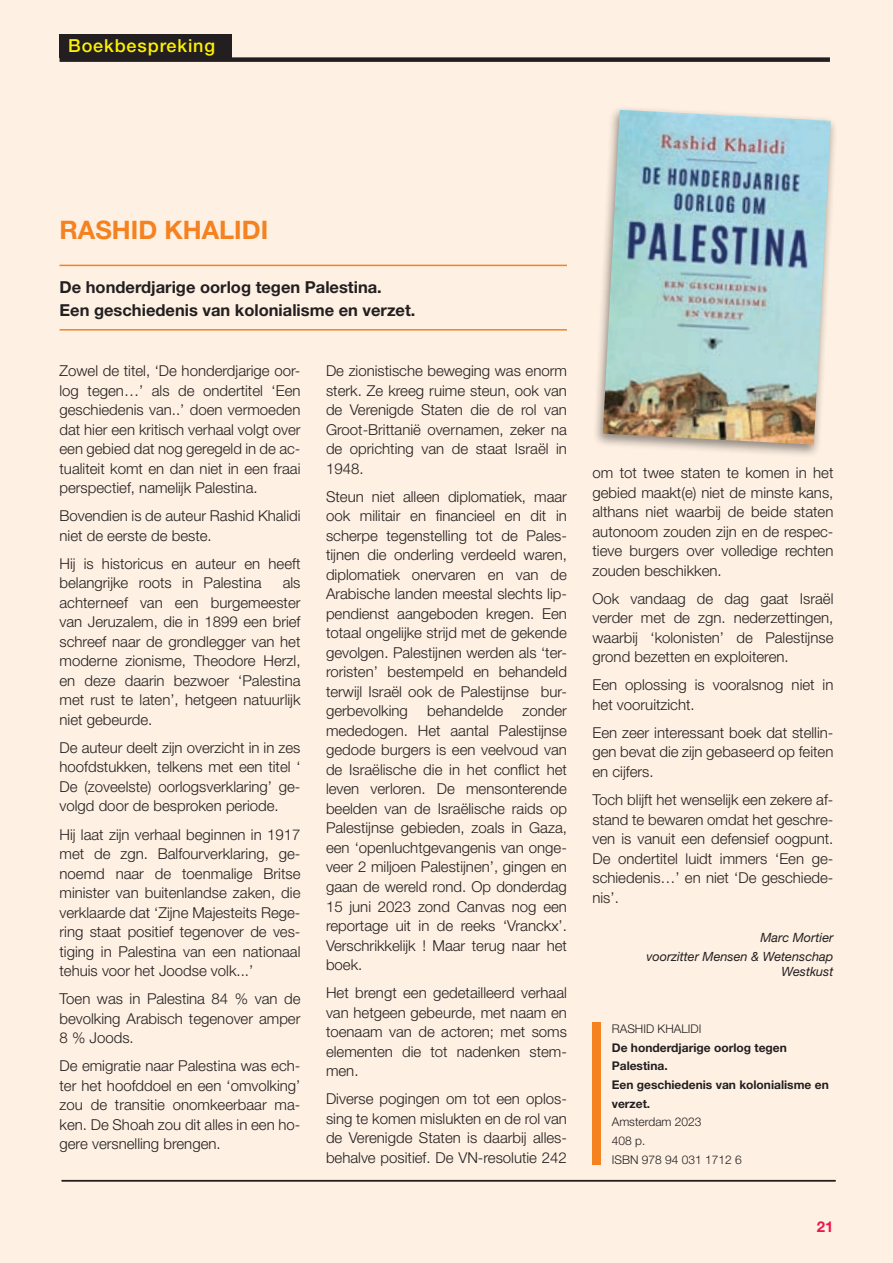
<style>
.page{position:relative;width:893px;height:1263px;background:#fef0e2}
.page>*{position:absolute;margin:0;border:0;box-sizing:border-box;transform-origin:0 0}
.Titel_24pt_Helv_Bold{font:700 25.5px "Helvetica Neue LT Std";color:#f58220}
.t1{font:500 18px "Helvetica Neue LT Std";letter-spacing:.05em;color:#fff101}
.Inleiding_14pt_Helv{font:700 16.5px "Helvetica Neue LT Std";color:#231f20}
.t2{font:300 15px/19.5px "Helvetica Neue LT Std";color:#231f20;text-align:justify}
.t3{font:700 15px "Helvetica Neue LT Std";color:#ed164b}
.t4{font:italic 12.75px/15.3px "Helvetica Neue LT Std";color:#231f20;text-align:right}
.t5{font:700 12px/18.6px "Helvetica Neue LT Std";color:#231f20}
.t6{font:300 12px "Helvetica Neue LT Std";color:#231f20}
</style>
<div class="page">
<hr style="left:60px;top:265px;width:507px;height:1px;background:#f58220">
<hr style="left:60px;top:329px;width:507px;height:2px;background:#f58220">
<div style="left:592px;top:105px;width:246px;height:352px;background:#231f20;opacity:.5"></div>
<img style="left:603px;top:110px;width:228px;height:335px">
<div style="left:592px;top:1022px;width:9px;height:143px;background:#f58220"></div>
<hr style="left:62px;top:1180px;width:774px;height:1px;background:#231f20">
<div style="left:60px;top:57px;width:770px;height:5px;background:#231f20"></div>
<div style="left:60px;top:34px;width:172px;height:23px;background:#231f20"></div>
<p class="t1" style="left:68px;top:35px;width:149px">Boekbespreking</p>
<p class="Titel_24pt_Helv_Bold" style="left:60px;top:214px;width:210px">RASHID KHALIDI</p>
<p class="Inleiding_14pt_Helv" style="left:60px;top:277px;width:324px">De honderdjarige oorlog tegen Palestina.</p>
<p class="Inleiding_14pt_Helv" style="left:60px;top:299px;width:357px">Een geschiedenis van kolonialisme en verzet.</p>
<p class="t2" style="left:60px;top:361px;width:242px">Zowel de titel, ‘De honderdjarige oor&shy;log tegen…’ als de ondertitel ‘Een geschiedenis van..’ doen vermoeden dat hier een kritisch verhaal volgt over een gebied dat nog geregeld in de ac&shy;tualiteit komt en dan niet in een fraai perspectief, namelijk Palestina.</p>
<p class="t2" style="left:60px;top:506px;width:242px">Bovendien is de auteur Rashid Khalidi niet de eerste de beste.</p>
<p class="t2" style="left:60px;top:553px;width:242px">Hij is historicus en auteur en heeft belangrijke roots in Palestina</p>
<p class="t2" style="left:60px;top:573px;width:242px;text-indent:223px">als achterneef van een burgemeester van Jeruzalem, die in 1899 een brief schreef naar de grondlegger van het moderne zionisme, Theodore Herzl, en deze daarin bezwoer ‘Palestina met rust te laten’, hetgeen natuurlijk niet gebeurde.</p>
<p class="t2" style="left:60px;top:737px;width:242px">De auteur deelt zijn overzicht in in zes hoofdstukken, telkens met een titel ‘ De (zoveelste) oorlogsverklaring’ ge&shy;volgd door de besproken periode.</p>
<p class="t2" style="left:60px;top:824px;width:242px">Hij laat zijn verhaal beginnen in 1917 met de zgn. Balfourverklaring, ge&shy;noemd naar de toenmalige Britse minister van buitenlandse zaken, die verklaarde dat ‘Zijne Majesteits Rege&shy;ring staat positief tegenover de ves&shy;tiging in Palestina van een nationaal tehuis voor het Joodse volk...’</p>
<p class="t2" style="left:60px;top:989px;width:242px">Toen was in Palestina 84 % van de bevolking Arabisch tegenover amper 8 % Joods.</p>
<p class="t2" style="left:60px;top:1056px;width:242px">De emigratie naar Palestina was ech&shy;ter het hoofddoel en een ‘omvolking’ zou de transitie onomkeerbaar ma&shy;ken. De Shoah zou dit alles in een ho&shy;gere versnelling brengen.</p>
<p class="t2" style="left:326px;top:361px;width:242px">De zionistische beweging was enorm sterk. Ze kreeg ruime steun, ook van de Verenigde Staten die de rol van Groot-Brittanië overnamen, zeker na de oprichting van de staat Israël in 1948.</p>
<p class="t2" style="left:326px;top:486px;width:242px">Steun niet alleen diplomatiek, maar ook militair en financieel en dit in scherpe tegenstelling tot de Pales&shy;tijnen die onderling verdeeld waren, diplomatiek onervaren en van de Arabische landen meestal slechts lip&shy;pendienst aangeboden kregen. Een totaal ongelijke strijd met de gekende gevolgen. Palestijnen werden als ‘ter&shy;roristen’ bestempeld en behandeld terwijl Israël ook de Palestijnse bur&shy;gerbevolking</p>
<p class="t2" style="left:326px;top:701px;width:242px;text-indent:196px">zonder mededogen. Het aantal Palestijnse gedode burgers is een veelvoud van de Israëlische die in het conflict het leven verloren. De mensonterende beelden van de Israëlische raids op Palestijnse gebieden, zoals in Gaza, een ‘openluchtgevangenis van onge&shy;veer 2 miljoen Palestijnen’, gingen en gaan de wereld rond. Op donderdag 15 juni 2023 zond Canvas nog een reportage uit in de reeks ‘Vranckx’.<br>Verschrikkelijk ! Maar terug naar het boek.</p>
<p class="t2" style="left:326px;top:982px;width:242px">Het brengt een gedetailleerd verhaal van hetgeen gebeurde, met naam en toenaam van de actoren; met soms elementen die tot nadenken stem&shy;men.</p>
<p class="t2" style="left:326px;top:1088px;width:242px">Diverse pogingen om tot een oplos&shy;sing te komen mislukten en de rol van de Verenigde Staten is daarbij alles&shy;behalve positief. De VN-resolutie 242</p>
<p class="t2" style="left:427px;top:701px;width:77px">behandelde</p>
<p class="t2" style="left:592px;top:463px;width:242px">om tot twee staten te komen in het gebied maakt(e) niet de minste kans, althans niet waarbij de beide staten autonoom zouden zijn en de respec&shy;tieve burgers over volledige rechten zouden beschikken.</p>
<p class="t2" style="left:592px;top:588px;width:242px">Ook vandaag de dag gaat Israël verder met de zgn. nederzettingen, waarbij ‘kolonisten’ de Palestijnse grond bezetten en exploiteren.</p>
<p class="t2" style="left:592px;top:675px;width:242px">Een oplossing is vooralsnog niet in het vooruitzicht.</p>
<p class="t2" style="left:592px;top:722px;width:242px">Een zeer interessant boek dat stellin&shy;gen bevat die zijn gebaseerd op feiten en cijfers.</p>
<p class="t2" style="left:592px;top:789px;width:242px">Toch blijft het wenselijk een zekere af&shy;stand te bewaren omdat het geschre&shy;ven is vanuit een defensief oogpunt.<br>De ondertitel luidt immers ‘Een ge&shy;schiedenis…’ en niet ‘De geschiede&shy;nis’.</p>
<p class="t4" style="left:760px;top:929px;width:74px">Marc Mortier</p>
<p class="t4" style="left:646px;top:949px;width:189px">voorzitter Mensen &amp; Wetenschap<br>Westkust</p>
<p class="t6" style="left:612px;top:1021px;width:91px">RASHID KHALIDI</p>
<p class="t5" style="left:612px;top:1038px;width:177px">De honderdjarige oorlog tegen<br>Palestina.</p>
<p class="t5" style="left:612px;top:1075px;width:219px">Een geschiedenis van kolonialisme en verzet.</p>
<p class="t6" style="left:612px;top:1115px;width:91px">Amsterdam 2023</p>
<p class="t6" style="left:612px;top:1133px;width:35px">408 p.</p>
<p class="t6" style="left:612px;top:1152px;width:132px">ISBN 978 94 031 1712 6</p>
<p class="t3" style="left:817px;top:1217px;width:18px">21</p>
</div>
